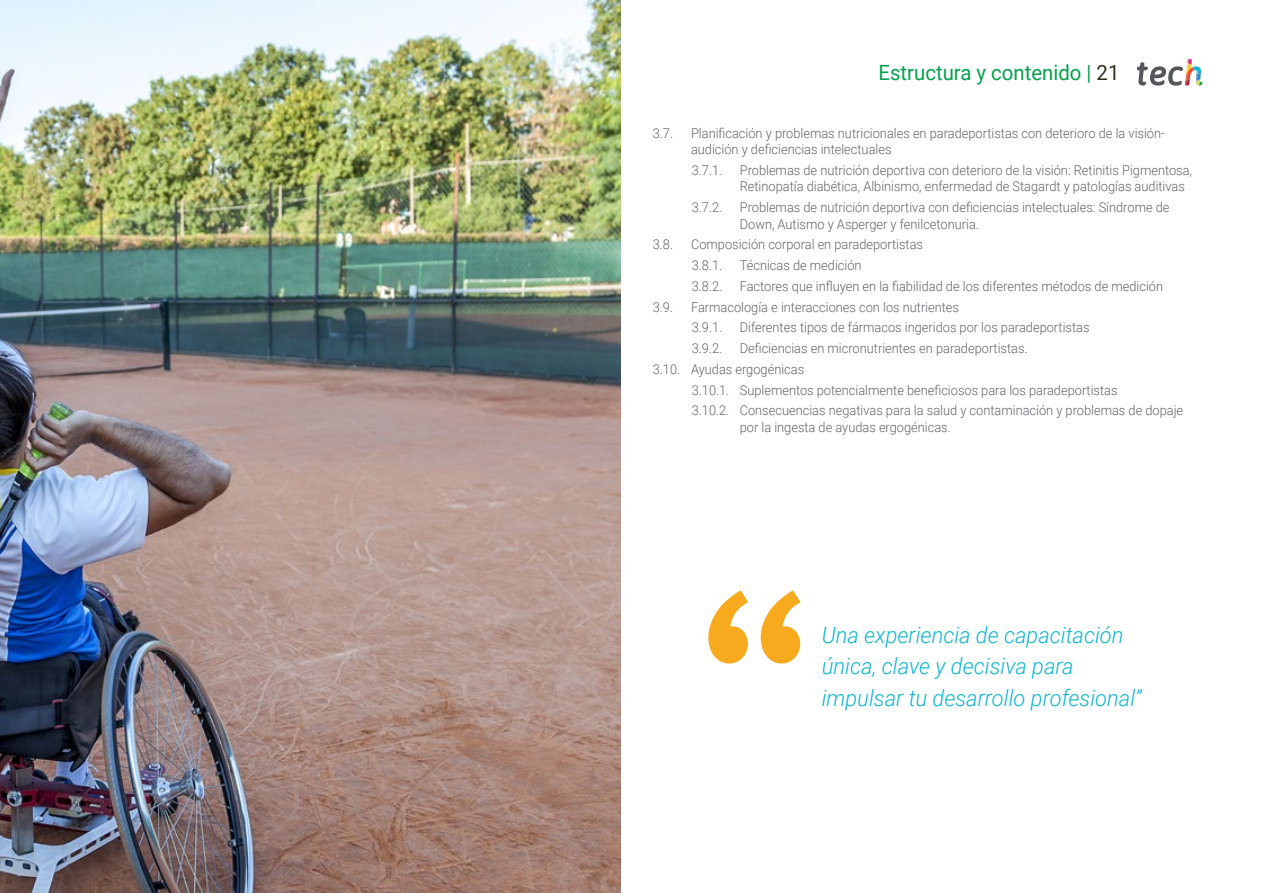
<style>
.page{position:relative;width:1263px;height:893px;background:#fff}
.page>*{position:absolute;margin:0;border:0;box-sizing:border-box;transform-origin:0 0}
.t1{font:italic 300 22.5px/31.5px "Roboto";color:#0fb6cf}
.t2{font:21px "Roboto";color:#04a14d}
.t3{font:300 13.5px/20.7px "Roboto";color:#61646a;scale:.95 1}
.s1{color:#312e20}
</style>
<div class="page">
<svg style="left:1137px;top:59px;width:65px;height:27px"></svg>
<svg style="left:708px;top:590px;width:92px;height:73px"></svg>
<img style="left:0;top:0;width:621px;height:893px">
<h2 class="t2" style="left:878px;top:57px;width:242px">Estructura y contenido | <span class="s1">21</span></h2>
<p class="t3" style="left:653px;top:122px;width:23px">3.7.</p>
<p class="t3" style="left:691px;top:124px;width:500px;line-height:16.5px">Planificación y problemas nutricionales en paradeportistas con deterioro de la visión&shy;audición y deficiencias intelectuales</p>
<p class="t3" style="left:692px;top:159px;width:34px">3.7.1.</p>
<p class="t3" style="left:740px;top:161px;width:478px;line-height:16.5px">Problemas de nutrición deportiva con deterioro de la visión: Retinitis Pigmentosa,<br>Retinopatía diabética, Albinismo, enfermedad de Stagardt y patologías auditivas</p>
<p class="t3" style="left:692px;top:197px;width:34px">3.7.2.</p>
<p class="t3" style="left:740px;top:199px;width:454px;line-height:16.5px">Problemas de nutrición deportiva con deficiencias intelectuales: Síndrome de<br>Down, Autismo y Asperger y fenilcetonuria.</p>
<p class="t3" style="left:653px;top:234px;width:23px">3.8.</p>
<p class="t3" style="left:691px;top:234px;width:246px">Composición corporal en paradeportistas<br>3.8.1.</p>
<p class="t3" style="left:740px;top:255px;width:130px">Técnicas de medición</p>
<p class="t3" style="left:692px;top:275px;width:34px">3.8.2.</p>
<p class="t3" style="left:740px;top:275px;width:447px">Factores que influyen en la fiabilidad de los diferentes métodos de medición</p>
<p class="t3" style="left:653px;top:296px;width:23px">3.9.</p>
<p class="t3" style="left:691px;top:296px;width:284px">Farmacología e interacciones con los nutrientes<br>3.9.1.</p>
<p class="t3" style="left:740px;top:317px;width:370px">Diferentes tipos de fármacos ingeridos por los paradeportistas</p>
<p class="t3" style="left:653px;top:338px;width:396px;text-indent:87px">Deficiencias en micronutrientes en paradeportistas.<br>3.10. Ayudas ergogénicas</p>
<p class="t3" style="left:692px;top:379px;width:519px">3.10.1. Suplementos potencialmente beneficiosos para los paradeportistas<br>3.10.2. Consecuencias negativas para la salud y contaminación y problemas de dopaje</p>
<p class="t3" style="left:740px;top:416px;width:224px">por la ingesta de ayudas ergogénicas.</p>
<p class="t3" style="left:692px;top:338px;width:34px">3.9.2.</p>
<h1 class="t1" style="left:822px;top:618px;width:321px">Una experiencia de capacitación única, clave y decisiva para impulsar tu desarrollo profesional”</h1>
</div>
